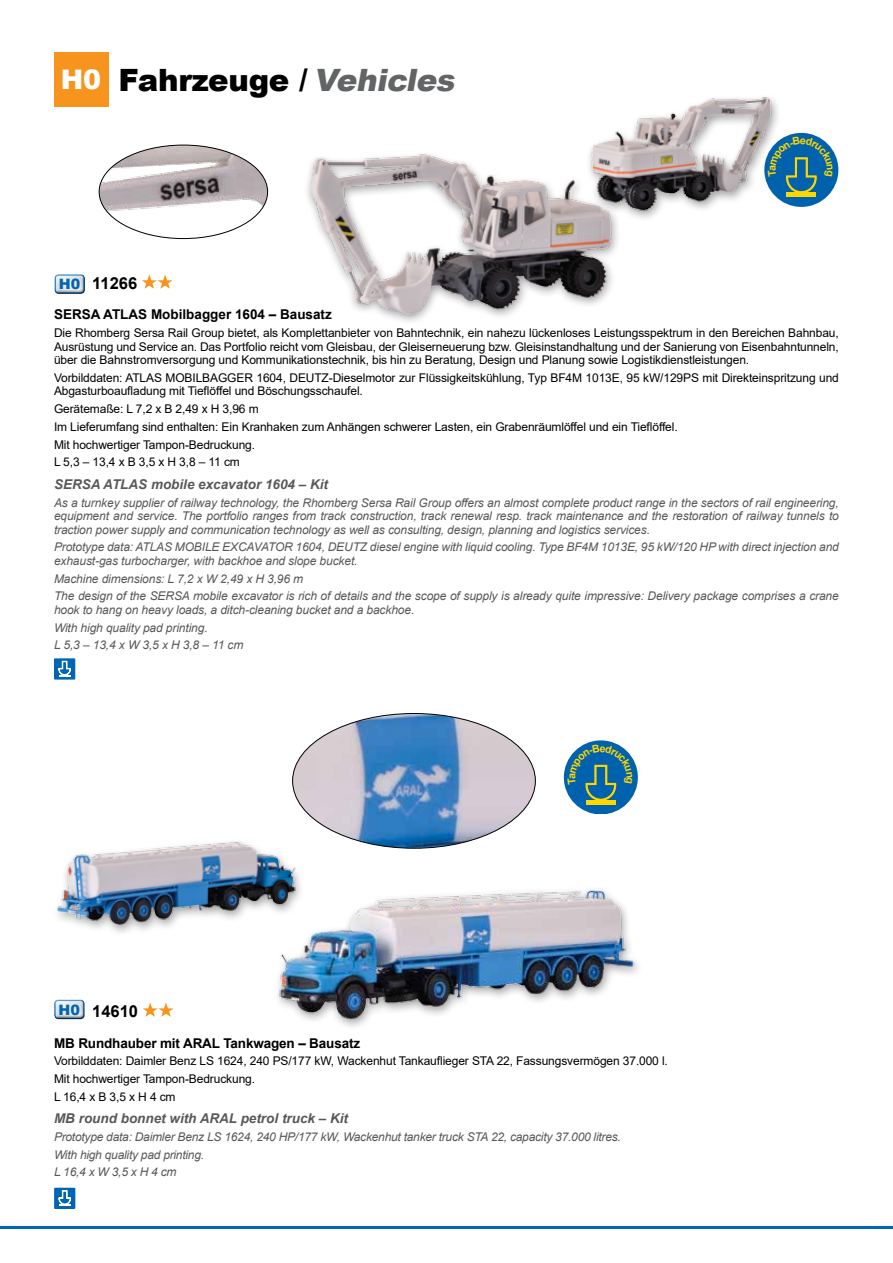
<style>
.page{position:relative;width:893px;height:1263px;background:#fff}
.page>*{position:absolute;margin:0;border:0;box-sizing:border-box;transform-origin:0 0}
.t1{font:900 30.75px "Arial";letter-spacing:-.01em;color:#000}
.t2{font:700 16.5px "Arial";color:#000}
.t3{font:900 14.25px "Arial";color:#0066b3}
.t4{font:700 13.5px "Arial";letter-spacing:-.01em;color:#000}
.t5{font:italic 700 13.5px "Arial";color:#58585b}
.t6{font:italic 12px/17.7px "Arial";letter-spacing:-.01em;color:#58585b}
.t7{font:12px/17.7px "Arial";letter-spacing:-.01em;color:#000}
.s1{font-size:27px;color:#fff}
.s2{font-style:italic;color:#626466}
</style>
<div class="page">
<img style="left:278px;top:889px;width:361px;height:138px">
<img style="left:57px;top:841px;width:258px;height:108px">
<img style="left:307px;top:154px;width:311px;height:168px">
<div style="left:585px;top:93px;width:196px;height:129px;background:#000;opacity:.37"></div>
<img style="left:579px;top:93px;width:204px;height:124px">
<img style="left:99px;top:145px;width:169px;height:94px">
<img style="left:293px;top:713px;width:242px;height:135px">
<svg style="left:142px;top:274px;width:31px;height:15px"></svg>
<svg style="left:143px;top:1002px;width:30px;height:15px"></svg>
<div style="left:51px;top:999px;width:38px;height:23px;background:#000;opacity:.75"></div>
<div style="left:51px;top:274px;width:38px;height:23px;background:#000;opacity:.75"></div>
<div style="left:54px;top:53px;width:54px;height:54px;background:#f7941d"></div>
<div style="left:54px;top:658px;width:21px;height:22px;background:#0066b3"></div>
<svg style="left:58px;top:661px;width:13px;height:16px"></svg>
<div style="left:54px;top:1188px;width:21px;height:21px;background:#0066b3"></div>
<svg style="left:58px;top:1190px;width:13px;height:16px"></svg>
<div style="left:764px;top:133px;width:74px;height:73px;background:#0062ac;border-radius:50%"></div>
<div style="left:786px;top:192px;width:30px;height:5px;background:#ffd700"></div>
<div style="left:564px;top:740px;width:74px;height:74px;background:#0062ac;border-radius:50%"></div>
<hr style="left:586px;top:800px;width:30px;height:4px;background:#ffd700">
<hr style="left:0;top:1226px;width:893px;height:3px;background:#0066b3">
<svg style="left:768px;top:137px;width:65px;height:56px"></svg>
<svg style="left:567px;top:744px;width:65px;height:57px"></svg>
<h1 class="t1" style="left:61px;top:57px;width:403px"><span class="s1">H0</span> Fahrzeuge / <span class="s2">Vehicles</span></h1>
<h2 class="t2" style="left:92px;top:271px;width:46px">11266</h2>
<p class="t4" style="left:54px;top:305px;width:279px">SERSA ATLAS Mobilbagger 1604 – Bausatz</p>
<p class="t7" style="left:54px;top:326px;width:786px;line-height:13.5px;text-align:justify">Die Rhomberg Sersa Rail Group bietet, als Komplettanbieter von Bahntechnik, ein nahezu lückenloses Leistungsspektrum in den Bereichen Bahnbau, Ausrüstung und Service an. Das Portfolio reicht vom Gleisbau, der Gleiserneuerung bzw. Gleisinstandhaltung und der Sanierung von Eisenbahntunneln, über die Bahnstromversorgung und Kommunikationstechnik, bis hin zu Beratung, Design und Planung sowie Logistikdienstleistungen.</p>
<p class="t7" style="left:54px;top:371px;width:786px;line-height:13.5px">Vorbilddaten: ATLAS MOBILBAGGER 1604, DEUTZ-Dieselmotor zur Flüssigkeitskühlung, Typ BF4M 1013E, 95 kW/129PS mit Direkteinspritzung und<br>Abgasturboaufladung mit Tieflöffel und Böschungsschaufel.</p>
<p class="t7" style="left:54px;top:400px;width:625px">Gerätemaße: L 7,2 x B 2,49 x H 3,96 m<br>Im Lieferumfang sind enthalten: Ein Kranhaken zum Anhängen schwerer Lasten, ein Grabenräumlöffel und ein Tieflöffel.<br>Mit hochwertiger Tampon-Bedruckung.<br>L 5,3 – 13,4 x B 3,5 x H 3,8 – 11 cm</p>
<p class="t5" style="left:54px;top:475px;width:276px">SERSA ATLAS mobile excavator 1604 – Kit</p>
<p class="t6" style="left:54px;top:496px;width:786px;line-height:13.5px;text-align:justify">As a turnkey supplier of railway technology, the Rhomberg Sersa Rail Group offers an almost complete product range in the sectors of rail engineering, equipment and service. The portfolio ranges from track construction, track renewal resp. track maintenance and the restoration of railway tunnels to traction power supply and communication technology as well as consulting, design, planning and logistics services.</p>
<p class="t6" style="left:54px;top:540px;width:786px;line-height:13.5px">Prototype data: ATLAS MOBILE EXCAVATOR 1604, DEUTZ diesel engine with liquid cooling. Type BF4M 1013E, 95 kW/120 HP with direct injection and exhaust-gas turbocharger, with backhoe and slope bucket.</p>
<p class="t6" style="left:54px;top:570px;width:786px">Machine dimensions: L 7,2 x W 2,49 x H 3,96 m<br>The design of the SERSA mobile excavator is rich of details and the scope of supply is already quite impressive: Delivery package comprises a crane</p>
<p class="t6" style="left:54px;top:601px;width:362px">hook to hang on heavy loads, a ditch-cleaning bucket and a backhoe.<br>With high quality pad printing.<br>L 5,3 – 13,4 x W 3,5 x H 3,8 – 11 cm</p>
<p class="t3" style="left:59px;top:274px;width:23px">H0</p>
<p class="t3" style="left:59px;top:999px;width:23px">H0</p>
<h2 class="t2" style="left:92px;top:999px;width:47px">14610</h2>
<p class="t4" style="left:54px;top:1033px;width:308px">MB Rundhauber mit ARAL Tankwagen – Bausatz</p>
<p class="t7" style="left:54px;top:1052px;width:615px">Vorbilddaten: Daimler Benz LS 1624, 240 PS/177 kW, Wackenhut Tankauflieger STA 22, Fassungsvermögen 37.000 l.<br>Mit hochwertiger Tampon-Bedruckung.<br>L 16,4 x B 3,5 x H 4 cm</p>
<p class="t5" style="left:54px;top:1109px;width:295px">MB round bonnet with ARAL petrol truck – Kit</p>
<p class="t6" style="left:54px;top:1128px;width:568px">Prototype data: Daimler Benz LS 1624, 240 HP/177 kW, Wackenhut tanker truck STA 22, capacity 37.000 litres.<br>With high quality pad printing.<br>L 16,4 x W 3,5 x H 4 cm</p>
</div>
